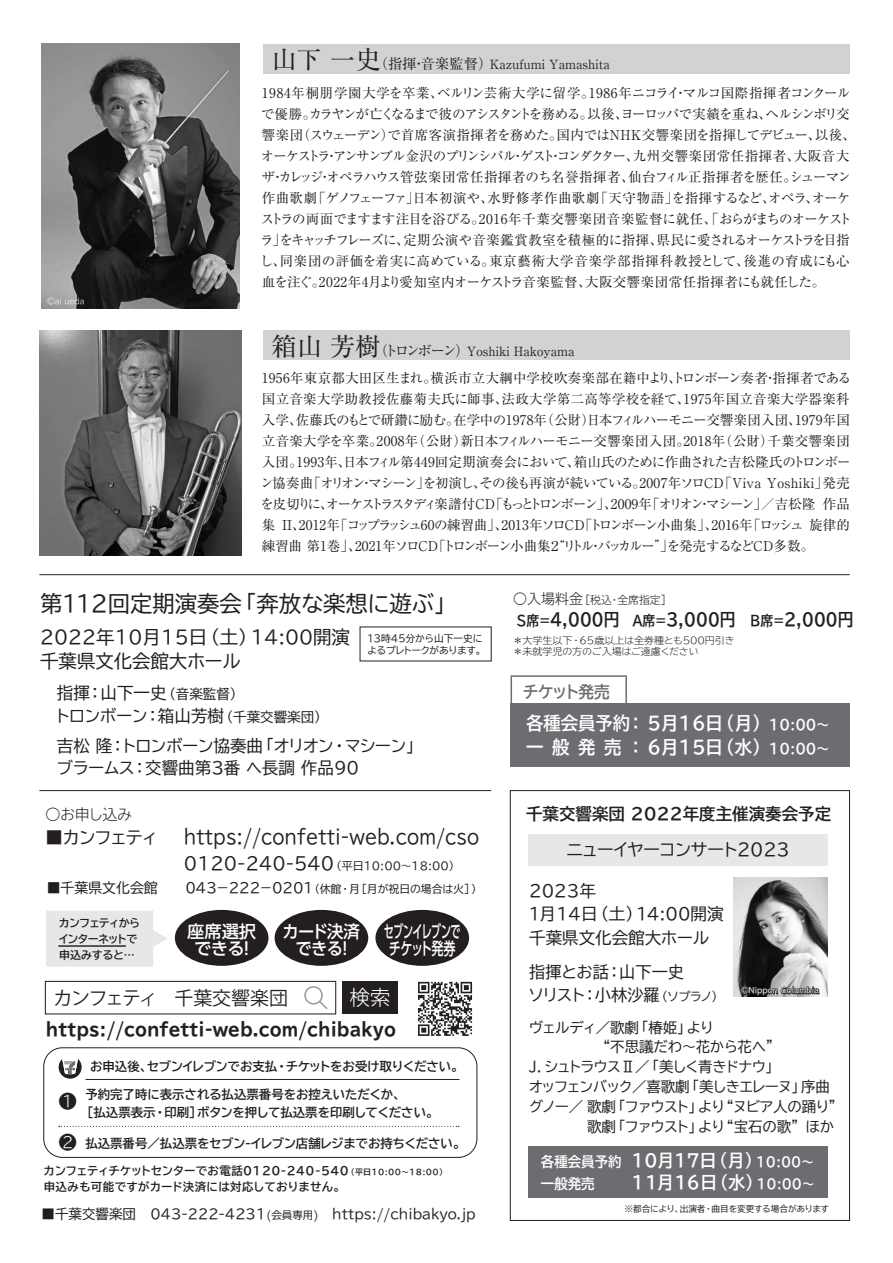
<style>
.page{position:relative;width:893px;height:1263px;background:#fff}
.page>*{position:absolute;margin:0;border:0;box-sizing:border-box;transform-origin:0 0}
.t1{font:22.35px "TBUD Go Std";letter-spacing:-.005em;color:#231f20}
.t2{font:300 20.1px "TBUD Go Std Super";color:#fff}
.t3{font:19.5px "TBUD Go Std";color:#231f20;scale:.92 1}
.t4{font:18.9px "Koz Go Pr 6 N";letter-spacing:-.035em;color:#231f20}
.t5{font:18.45px/23.9px "TBUD Go Std";color:#231f20}
.t6{font:700 18.3px/24.6px "TBUD Go Std";color:#fff;scale:.95 1}
.t7{font:300 18px "TBUD Go Std Super";color:#231f20}
.t8{font:700 expanded 17.85px "TBUD Go Std";color:#231f20;scale:.94 1}
.t9{font:700 17.55px "TBUD Go Std";color:#fff;scale:.95 1}
.t10{font:17.55px "TBUD Go Std";letter-spacing:-.11em;color:#231f20}
.t11{font:700 17.4px "TBUD Go Std";letter-spacing:-.24em;color:#231f20;scale:.9 1}
.t12{font:17.25px "TBUD Go Std";letter-spacing:-.115em;color:#231f20}
.t13{font:500 17.25px/17.2px "UD Shin Go Pro";letter-spacing:-.04em;color:#fff;scale:.58 1}
.t14{font:500 17.25px/17.2px "UD Shin Go Pro";letter-spacing:-.04em;color:#fff;text-align:center;scale:.94 1}
.t15{font:500 17.25px/17.2px "UD Shin Go Pro";letter-spacing:-.04em;color:#fff;text-align:center}
.t16{font:16.5px/23.4px "TBUD Go Std";color:#231f20}
.t17{font:16.5px/22.4px "TBUD Go Std";letter-spacing:-.04em;color:#231f20}
.t18{font:700 16.5px "TBUD Go Std";color:#231f20}
.t19{font:700 16.5px "TBUD Go Std";letter-spacing:-.09em;color:#6c6d70;scale:.95 1}
.t20{font:16.2px/23.4px "TBUD Go Std";color:#231f20}
.t21{font:300 15px "TBUD Go Std Super";letter-spacing:-.05em;color:#231f20}
.t22{font:14.4px "TBUD Go Std";letter-spacing:-.07em;color:#231f20}
.t23{font:14.4px "TBUD Go Std";letter-spacing:-.04em;color:#231f20}
.t24{font:14.4px "TBUD Go Std";letter-spacing:-.01em;color:#231f20}
.t25{font:700 14.1px "TBUD Go Std";color:#fff;scale:.95 1}
.t26{font:13.95px "TBUD Go Std";color:#231f20}
.t27{font:13.5px/21px "Ryumin Pro";letter-spacing:-.03em;color:#231f20}
.t28{font:13.5px/21px "Ryumin Pro";letter-spacing:-.01em;color:#231f20}
.t29{font:13.5px "TBUD Go Std";color:#231f20}
.t30{font:12.6px "Ryumin Pro";color:#231f20}
.t31{font:700 12.45px/18px "TBUD Go Std";color:#231f20}
.t32{font:700 12.45px "TBUD Go Std";letter-spacing:-.035em;color:#231f20}
.t33{font:700 12.45px "TBUD Go Std";letter-spacing:-.02em;color:#231f20}
.t34{font:700 11.4px/16px "TBUD Go Std";letter-spacing:.02em;color:#231f20}
.t35{font:10.95px "TBUD Go Std";color:#231f20}
.t36{font:700 10.95px/16.4px "TBUD Go Std";letter-spacing:-.08em;color:#231f20}
.t37{font:10.8px "TBUD Go Std";color:#231f20}
.t38{font:300 10.8px "TBUD Go Std Super";color:#231f20}
.t39{font:9.75px/12.1px "TBUD Go Std";letter-spacing:-.07em;color:#231f20}
.t40{font:300 9.6px/11.7px "TBUD Go Std Super";color:#231f20;scale:1.05 1}
.t41{font:8.55px "TBUD Go Std";letter-spacing:-.01em;color:#231f20}
.t42{font:7.5px "TBUD Go Std";color:#fff}
.t43{font:300 7.5px "TBUD Go Std Super";color:#fff}
.s1{font-size:25.35px}
.s2{font-size:14.25px}
.s3{font-size:13.5px}
.s4{font-size:17.55px}
.s5{font-size:13.95px}
.s6{font-size:7.95px}
.s7{font-size:10.5px}
.s8{font-size:12px}
.s9{font-size:14.1px}
.s10{font-size:13.65px}
</style>
<div class="page">
<div style="left:263px;top:44px;width:587px;height:30px;background:#d1d2d4"></div>
<div style="left:263px;top:330px;width:587px;height:30px;background:#d1d2d4"></div>
<img style="left:39px;top:330px;width:202px;height:226px">
<img style="left:42px;top:44px;width:198px;height:264px">
<div style="left:343px;top:981px;width:55px;height:33px;background:#231f20"></div>
<div style="left:45px;top:981px;width:291px;height:33px;border:1px solid #231f20"></div>
<svg style="left:304px;top:986px;width:24px;height:24px"></svg>
<svg style="left:418px;top:982px;width:54px;height:54px"></svg>
<div style="left:175px;top:910px;width:93px;height:56px;background:#231f20;border-radius:50%"></div>
<div style="left:275px;top:910px;width:93px;height:56px;background:#231f20;border-radius:50%"></div>
<div style="left:375px;top:910px;width:94px;height:56px;background:#231f20;border-radius:50%"></div>
<svg style="left:46px;top:911px;width:121px;height:55px;background:#e8e9eb"></svg>
<hr style="left:58px;top:945px;width:68px;height:2px;background:#231f20">
<svg style="left:59px;top:1059px;width:23px;height:20px"></svg>
<div style="left:43px;top:1047px;width:434px;height:111px;border:1px solid #231f20;border-radius:19px"></div>
<hr style="left:86px;top:1079px;width:373px;height:1px;background:#231f20">
<svg style="left:59px;top:1126px;width:400px;height:1px"></svg>
<svg style="left:511px;top:675px;width:116px;height:29px"></svg>
<div style="left:511px;top:704px;width:339px;height:63px;background:#6c6d70"></div>
<div style="left:528px;top:1146px;width:299px;height:52px;background:#6c6d70"></div>
<div style="left:529px;top:834px;width:299px;height:31px;background:#e6e7e9"></div>
<div style="left:510px;top:790px;width:340px;height:431px;border:1px solid #231f20"></div>
<img style="left:734px;top:877px;width:93px;height:119px">
<hr style="left:39px;top:790px;width:452px;height:1px;background:#231f20">
<hr style="left:39px;top:574px;width:811px;height:1px;background:#231f20">
<svg style="left:740px;top:982px;width:81px;height:15px"></svg>
<p class="t30" style="left:271px;top:54px;width:340px"><span class="s1">山下 一史</span><span class="s2">（指揮・音楽監督）</span>Kazufumi Yamashita</p>
<p class="t43" style="left:47px;top:295px;width:39px">©ai ueda</p>
<p class="t27" style="left:260px;top:81px;width:598px">1984年桐朋学園大学を卒業、ベルリン芸術大学に留学。1986年ニコライ・マルコ国際指揮者コンクールで優勝。カラヤンが亡くなるまで彼のアシスタントを務める。以後、ヨーロッパで実績を重ね、ヘルシンボリ交響楽団（スウェーデン）で首席客演指揮者を務めた。国内ではＮＨＫ交響楽団を指揮してデビュー、以後、オーケストラ・アンサンブル金沢のプリンシパル・ゲスト・コンダクター、九州交響楽団常任指揮者、大阪音大ザ・カレッジ・オペラハウス管弦楽団常任指揮者のち名誉指揮者、仙台フィル正指揮者を歴任。シューマン作曲歌劇「ゲノフェーファ」日本初演や、水野修孝作曲歌劇「天守物語」を指揮するなど、オペラ、オーケストラの両面でますます注目を浴びる。2016年千葉交響楽団音楽監督に就任、「おらがまちのオーケストラ」をキャッチフレーズに、定期公演や音楽鑑賞教室を積極的に指揮、県民に愛されるオーケストラを目指し、同楽団の評価を着実に高めている。東京藝術大学音楽学部指揮科教授として、後進の育成にも心血を注ぐ。2022年4月より愛知室内オーケストラ音楽監督、大阪交響楽団常任指揮者にも就任した。</p>
<p class="t30" style="left:272px;top:341px;width:304px"><span class="s1">箱山 芳樹</span><span class="s2">（トロンボーン）</span>Yoshiki Hakoyama</p>
<p class="t28" style="left:260px;top:367px;width:593px">1956年東京都大田区生まれ。横浜市立大綱中学校吹奏楽部在籍中より、トロンボーン奏者・指揮者である国立音楽大学助教授佐藤菊夫氏に師事、法政大学第二高等学校を経て、1975年国立音楽大学器楽科入学、佐藤氏のもとで研鑽に励む。在学中の1978年（公財）日本フィルハーモニー交響楽団入団、1979年国立音楽大学を卒業。2008年（公財）新日本フィルハーモニー交響楽団入団。2018年（公財）千葉交響楽団入団。1993年、日本フィル第449回定期演奏会において、箱山氏のために作曲された吉松隆氏のトロンボーン協奏曲「オリオン・マシーン」を初演し、その後も再演が続いている。2007年ソロCD「Viva Yoshiki」発売を皮切りに、オーケストラスタディ楽譜付CD「もっとトロンボーン」、2009年「オリオン・マシーン」／吉松隆 作品集 II、2012年「コップラッシュ60の練習曲」、2013年ソロCD「トロンボーン小曲集」、2016年「ロッシュ 旋律的練習曲 第1巻」、2021年ソロCD「トロンボーン小曲集２“リトル・バッカルー”」を発売するなどCD多数。</p>
<h1 class="t1" style="left:40px;top:586px;width:418px">第１１２回定期演奏会「奔放な楽想に遊ぶ」</h1>
<h3 class="t5" style="left:40px;top:625px;width:311px">2022年10月15日（土）14:00開演千葉県文化会館大ホール</h3>
<p class="t16" style="left:40px;top:682px;width:289px;line-height:22.4px">　指揮：山下一史<span class="s3">（音楽監督）<br></span>　トロンボーン：箱山芳樹<span class="s3">（千葉交響楽団）</span></p>
<p class="t17" style="left:40px;top:734px;width:384px">　吉松 隆：トロンボーン協奏曲「オリオン・マシーン」　ブラームス：交響曲第3番 ヘ長調 作品90</p>
<p class="t39" style="left:366px;top:632px;width:121px">１３時４５分から山下一史によるプレトークがあります。</p>
<p class="t21" style="left:45px;top:802px;width:88px">○お申し込み</p>
<p class="t10" style="left:45px;top:823px;width:115px">■カンフェティ</p>
<h3 class="t3" style="left:184px;top:821px;width:322px">https://confetti-web.com/cso</h3>
<p class="t35" style="left:184px;top:856px;width:277px"><span class="s4">0120-240-540</span>（平日10:00～18:00）</p>
<p class="t26" style="left:47px;top:877px;width:113px">■千葉県文化会館</p>
<p class="t37" style="left:184px;top:880px;width:300px"><span class="s5">０４３－２２２－０２０１</span>（休館・月［月が祝日の場合は火］）</p>
<p class="t36" style="left:58px;top:914px;width:83px">カンフェティからインターネットで申込みすると…</p>
<p class="t15" style="left:187px;top:922px;width:71px">座席選択できる！</p>
<p class="t14" style="left:282px;top:922px;width:84px">カード決済できる！</p>
<p class="t13" style="left:384px;top:922px;width:134px">セブンイレブンでチケット発券</p>
<h3 class="t4" style="left:53px;top:988px;width:236px">カンフェティ　千葉交響楽団</h3>
<h2 class="t2" style="left:350px;top:981px;width:42px">検索</h2>
<h3 class="t8" style="left:46px;top:1019px;width:374px">https://confetti-web.com/chibakyo</h3>
<h3 class="t7" style="left:59px;top:1086px;width:19px">❶</h3>
<h3 class="t7" style="left:59px;top:1127px;width:19px">❷</h3>
<p class="t32" style="left:90px;top:1056px;width:375px">お申込後、セブンイレブンでお支払・チケットをお受け取りください。</p>
<p class="t31" style="left:81px;top:1086px;width:359px;text-indent:4px">予約完了時に表示される払込票番号をお控えいただくか、<br>［払込票表示・印刷］ボタンを押して払込票を印刷してください。</p>
<p class="t33" style="left:85px;top:1133px;width:382px">払込票番号／払込票をセブン-イレブン店舗レジまでお持ちください。</p>
<p class="t34" style="left:44px;top:1163px;width:405px">カンフェティチケットセンターでお電話0120-240-540<span class="s6">（平日10:00～18:00）</span>申込みも可能ですがカード決済には対応しておりません。</p>
<p class="t29" style="left:42px;top:1203px;width:436px">■千葉交響楽団 043-222-4231<span class="s7">(会員専用)</span>　https://chibakyo.jp</p>
<p class="t38" style="left:513px;top:591px;width:160px"><span class="s5">○入場料金</span>［税込･全席指定］</p>
<p class="t11" style="left:517px;top:605px;width:375px"><span class="s2">S席＝</span>4,０００円 <span class="s2">A席＝</span>3,０００円 <span class="s2">B席＝</span>2,０００円</p>
<p class="t40" style="left:513px;top:634px;width:213px">＊大学生以下・65歳以上は全券種とも500円引き＊未就学児の方のご入場はご遠慮ください</p>
<p class="t19" style="left:523px;top:678px;width:93px">チケット発売</p>
<h3 class="t6" style="left:526px;top:711px;width:321px">各種会員予約： 5月16日（月） <span class="s2">10:00～</span>一般発売： 6月15日（水） <span class="s2">10:00～</span></h3>
<p class="t18" style="left:526px;top:800px;width:307px">千葉交響楽団 2022年度主催演奏会予定</p>
<p class="t12" style="left:566px;top:835px;width:227px">ニューイヤーコンサート２０２３</p>
<p class="t16" style="left:526px;top:879px;width:199px">２０２3年<br>１月14日（土）１４:００開演千葉県文化会館大ホール</p>
<p class="t20" style="left:528px;top:960px;width:197px">指揮とお話：山下一史　<br>ソリスト：小林沙羅<span class="s8">（ソプラノ）</span></p>
<p class="t22" style="left:529px;top:1015px;width:187px">ヴェルディ／歌劇「椿姫」より</p>
<p class="t24" style="left:529px;top:1035px;width:253px">　　　　　“不思議だわ～花から花へ”</p>
<p class="t22" style="left:529px;top:1055px;width:252px">J．シュトラウスⅡ／「美しく青きドナウ」</p>
<p class="t22" style="left:529px;top:1075px;width:303px">オッフェンバック／喜歌劇「美しきエレーヌ」序曲</p>
<p class="t22" style="left:529px;top:1094px;width:316px">グノー／ 歌劇「ファウスト」より“ヌビア人の踊り”</p>
<p class="t23" style="left:587px;top:1114px;width:248px">歌劇「ファウスト」より“宝石の歌”ほか</p>
<p class="t42" style="left:741px;top:984px;width:80px">©Nippon Columbia</p>
<p class="t9" style="left:541px;top:1146px;width:289px"><span class="s9">各種会員予約</span> 10月17日（月）<span class="s10">10:00～</span></p>
<p class="t25" style="left:541px;top:1173px;width:58px">一般発売</p>
<p class="t9" style="left:631px;top:1168px;width:194px">11月16日（水）<span class="s10">10:00～</span></p>
<p class="t41" style="left:625px;top:1201px;width:206px">※都合により、出演者・曲目を変更する場合があります</p>
</div>
